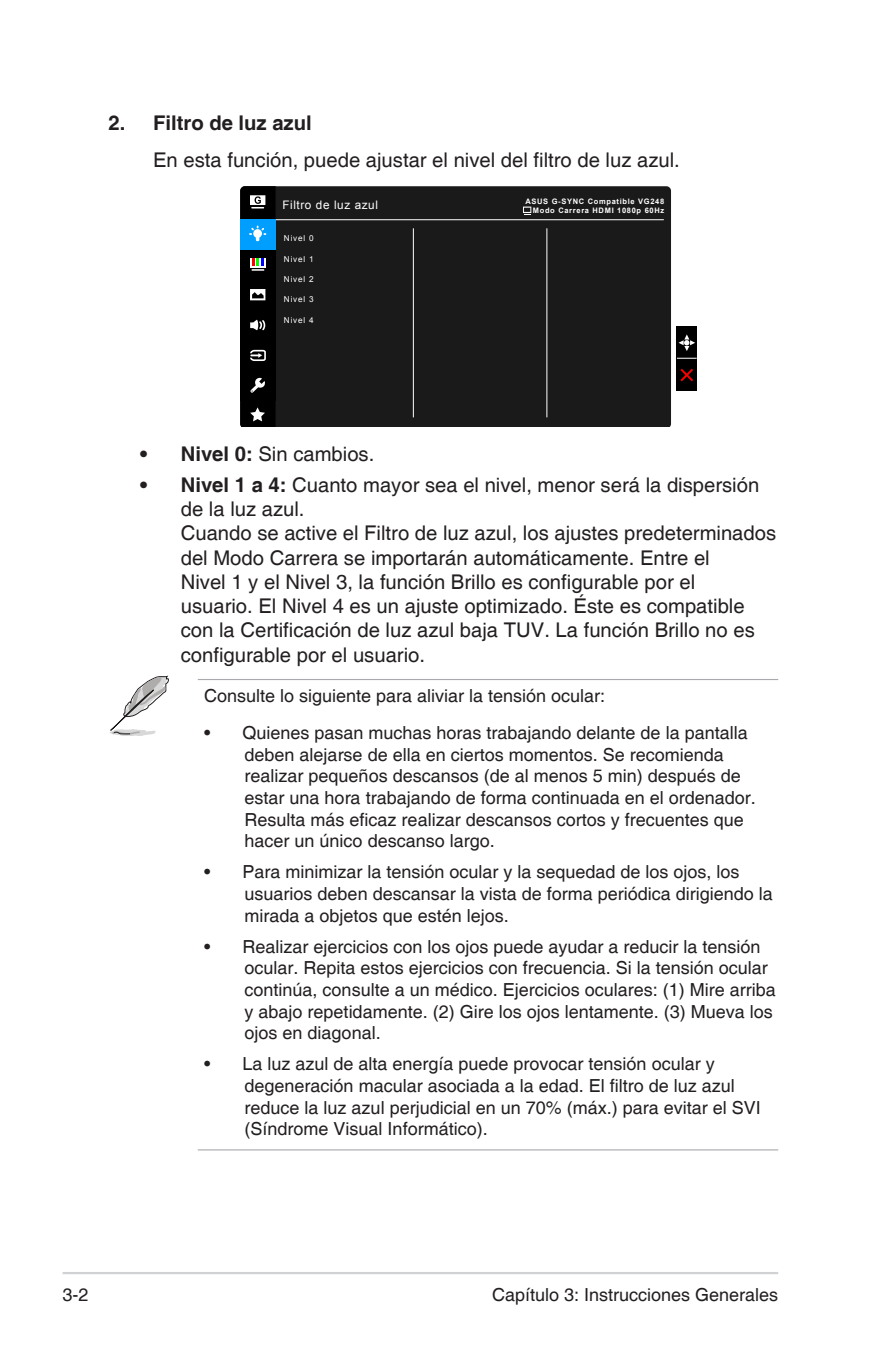
<style>
.page{position:relative;width:893px;height:1346px;background:#fff}
.page>*{position:absolute;margin:0;border:0;box-sizing:border-box;transform-origin:0 0}
.t1{font:20.25px/24.3px "Helvetica";color:#231f20}
.t2{font:700 20.25px "Helvetica";color:#231f20}
.t3{font:18px/21.6px "Helvetica";color:#231f20}
.t4{font:11.7px "Arial";letter-spacing:.05em;color:#fff}
.t5{font:8.1px "Arial";letter-spacing:.1em;color:#fff}
.t6{font:700 7.42px/8.8px "Arial";letter-spacing:.09em;color:#fff;text-align:right}
.s1{font-weight:700}
</style>
<div class="page">
<hr style="left:63px;top:1272px;width:715px;height:2px;background:#d1d2d4">
<hr style="left:198px;top:679px;width:580px;height:1px;background:#a8a9ad">
<hr style="left:198px;top:1149px;width:580px;height:1px;background:#a8a9ad">
<div style="left:276px;top:186px;width:395px;height:240px;background:#1a1a1a"></div>
<hr style="left:276px;top:219px;width:388px;height:1px;background:#fff">
<hr style="left:413px;top:228px;width:1px;height:189px;background:#fff">
<hr style="left:546px;top:228px;width:1px;height:189px;background:#fff">
<svg style="left:240px;top:186px;width:36px;height:240px;background:#192c37"></svg>
<div style="left:677px;top:326px;width:20px;height:64px;background:#000"></div>
<svg style="left:677px;top:358px;width:20px;height:1px"></svg>
<svg style="left:678px;top:334px;width:17px;height:17px"></svg>
<svg style="left:680px;top:369px;width:13px;height:12px"></svg>
<svg style="left:523px;top:207px;width:8px;height:6px"></svg>
<svg style="left:524px;top:208px;width:6px;height:7px"></svg>
<svg style="left:109px;top:675px;width:60px;height:61px"></svg>
<p class="t2" style="left:108px;top:110px;width:205px">2. Filtro de luz azul</p>
<p class="t1" style="left:153px;top:148px;width:528px">En esta función, puede ajustar el nivel del filtro de luz azul.</p>
<p class="t4" style="left:282px;top:197px;width:97px">Filtro de luz azul</p>
<p class="t6" style="left:525px;top:197px;width:140px">ASUS G-SYNC Compatible VG248<br>Modo Carrera HDMI 1080p 60Hz</p>
<p class="t5" style="left:284px;top:233px;width:31px">Nivel 0</p>
<p class="t5" style="left:284px;top:253px;width:31px">Nivel 1</p>
<p class="t5" style="left:284px;top:274px;width:31px">Nivel 2</p>
<p class="t5" style="left:284px;top:294px;width:31px">Nivel 3</p>
<p class="t5" style="left:284px;top:315px;width:31px">Nivel 4</p>
<p class="t1" style="left:140px;top:442px;width:236px"><span class="s1">• Nivel 0:</span> Sin cambios.</p>
<p class="t1" style="left:181px;top:473px;width:597px;text-indent:-40px"><span class="s1">• Nivel 1 a 4:</span> Cuanto mayor sea el nivel, menor será la dispersión de la luz azul.<br>Cuando se active el Filtro de luz azul, los ajustes predeterminados del Modo Carrera se importarán automáticamente. Entre el<br>Nivel 1 y el Nivel 3, la función Brillo es configurable por el<br>usuario. El Nivel 4 es un ajuste optimizado. Éste es compatible con la Certificación de luz azul baja TUV. La función Brillo no es configurable por el usuario.</p>
<p class="t3" style="left:204px;top:685px;width:403px">Consulte lo siguiente para aliviar la tensión ocular:</p>
<p class="t3" style="left:245px;top:723px;width:513px;text-indent:-40px">• Quienes pasan muchas horas trabajando delante de la pantalla deben alejarse de ella en ciertos momentos. Se recomienda realizar pequeños descansos (de al menos 5 min) después de estar una hora trabajando de forma continuada en el ordenador.<br>Resulta más eficaz realizar descansos cortos y frecuentes que hacer un único descanso largo.</p>
<p class="t3" style="left:245px;top:862px;width:530px;text-indent:-40px">• Para minimizar la tensión ocular y la sequedad de los ojos, los usuarios deben descansar la vista de forma periódica dirigiendo la mirada a objetos que estén lejos.</p>
<p class="t3" style="left:245px;top:936px;width:533px;text-indent:-40px">• Realizar ejercicios con los ojos puede ayudar a reducir la tensión ocular. Repita estos ejercicios con frecuencia. Si la tensión ocular continúa, consulte a un médico. Ejercicios oculares: (1) Mire arriba y abajo repetidamente. (2) Gire los ojos lentamente. (3) Mueva los ojos en diagonal.</p>
<p class="t3" style="left:245px;top:1054px;width:518px;text-indent:-40px">• La luz azul de alta energía puede provocar tensión ocular y degeneración macular asociada a la edad. El filtro de luz azul reduce la luz azul perjudicial en un 70% (máx.) para evitar el SVI (Síndrome Visual Informático).</p>
<p class="t3" style="left:63px;top:1284px;width:28px">3-2</p>
<p class="t3" style="left:492px;top:1284px;width:288px">Capítulo 3: Instrucciones Generales</p>
</div>
